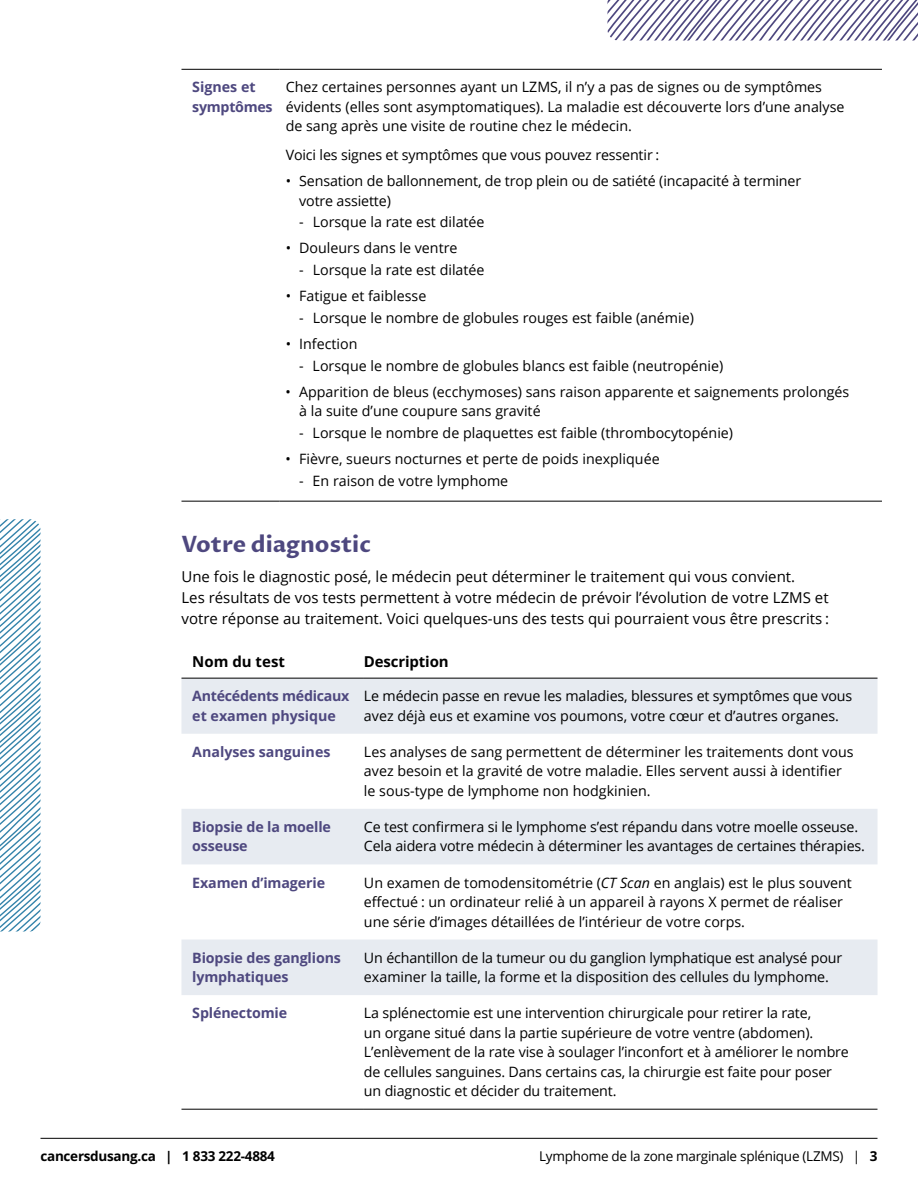
<style>
.page{position:relative;width:918px;height:1188px;background:#fff}
.page>*{position:absolute;margin:0;border:0;box-sizing:border-box;transform-origin:0 0}
.t1{font:700 22.5px "Proza Libre";color:#4e487f}
.t2{font:15px/21px "Open Sans";color:#000}
.t3{font:700 15px "Open Sans";letter-spacing:-.01em;color:#000}
.t4{font:14.25px/19.5px "Open Sans";color:#000}
.t5{font:700 14.25px/19.5px "Open Sans";letter-spacing:-.01em;color:#4e487f}
.t6{font:13.5px "Open Sans";letter-spacing:-.02em;color:#000}
.t7{font:700 13.5px "Open Sans";letter-spacing:-.02em;color:#000}
.s1{font-style:italic}
.s2{font-weight:700}
</style>
<div class="page">
<hr style="left:40px;top:1138px;width:838px;height:1px;background:#000">
<hr style="left:181px;top:501px;width:99px;height:1px;background:#000">
<hr style="left:280px;top:501px;width:602px;height:1px;background:#000">
<hr style="left:181px;top:69px;width:99px;height:1px;background:#000">
<hr style="left:280px;top:69px;width:602px;height:1px;background:#000">
<svg style="left:181px;top:678px;width:697px;height:317px;fill:#e7ebf1"></svg>
<hr style="left:181px;top:678px;width:183px;height:1px;background:#000">
<hr style="left:364px;top:678px;width:513px;height:1px;background:#000">
<hr style="left:181px;top:1109px;width:183px;height:1px;background:#000">
<hr style="left:364px;top:1109px;width:513px;height:1px;background:#000">
<svg style="left:0;top:519px;width:40px;height:413px"></svg>
<svg style="left:608px;top:0;width:310px;height:40px"></svg>
<p class="t5" style="left:192px;top:77px;width:82px">Signes et symptômes</p>
<p class="t4" style="left:286px;top:77px;width:560px">Chez certaines personnes ayant un LZMS, il n’y a pas de signes ou de symptômes évidents (elles sont asymptomatiques). La maladie est découverte lors d’une analyse de sang après une visite de routine chez le médecin.</p>
<p class="t4" style="left:286px;top:145px;width:375px">Voici les signes et symptômes que vous pouvez ressentir :</p>
<p class="t4" style="left:299px;top:171px;width:504px;text-indent:-13px">• Sensation de ballonnement, de trop plein ou de satiété (incapacité à terminer votre assiette)</p>
<p class="t4" style="left:299px;top:212px;width:187px">- Lorsque la rate est dilatée</p>
<p class="t4" style="left:286px;top:238px;width:173px">• Douleurs dans le ventre</p>
<p class="t4" style="left:299px;top:260px;width:187px">- Lorsque la rate est dilatée</p>
<p class="t4" style="left:286px;top:286px;width:142px">• Fatigue et faiblesse</p>
<p class="t4" style="left:299px;top:308px;width:396px">- Lorsque le nombre de globules rouges est faible (anémie)</p>
<p class="t4" style="left:286px;top:334px;width:73px">• Infection</p>
<p class="t4" style="left:299px;top:355px;width:426px">- Lorsque le nombre de globules blancs est faible (neutropénie)</p>
<p class="t4" style="left:299px;top:382px;width:552px;text-indent:-13px">• Apparition de bleus (ecchymoses) sans raison apparente et saignements prolongés à la suite d’une coupure sans gravité</p>
<p class="t4" style="left:299px;top:423px;width:436px">- Lorsque le nombre de plaquettes est faible (thrombocytopénie)</p>
<p class="t4" style="left:286px;top:449px;width:376px">• Fièvre, sueurs nocturnes et perte de poids inexpliquée</p>
<p class="t4" style="left:299px;top:471px;width:211px">- En raison de votre lymphome</p>
<h1 class="t1" style="left:181px;top:530px;width:191px">Votre diagnostic</h1>
<p class="t2" style="left:181px;top:565px;width:649px">Une fois le diagnostic posé, le médecin peut déterminer le traitement qui vous convient.<br>Les résultats de vos tests permettent à votre médecin de prévoir l’évolution de votre LZMS et votre réponse au traitement. Voici quelques-uns des tests qui pourraient vous être prescrits :</p>
<p class="t3" style="left:192px;top:651px;width:94px">Nom du test</p>
<p class="t3" style="left:364px;top:651px;width:86px">Description</p>
<p class="t5" style="left:192px;top:686px;width:159px">Antécédents médicaux et examen physique</p>
<p class="t4" style="left:364px;top:686px;width:490px">Le médecin passe en revue les maladies, blessures et symptômes que vous avez déjà eus et examine vos poumons, votre cœur et d’autres organes.</p>
<p class="t5" style="left:192px;top:742px;width:140px">Analyses sanguines</p>
<p class="t4" style="left:364px;top:742px;width:491px">Les analyses de sang permettent de déterminer les traitements dont vous avez besoin et la gravité de votre maladie. Elles servent aussi à identifier le sous-type de lymphome non hodgkinien.</p>
<p class="t5" style="left:192px;top:817px;width:140px">Biopsie de la moelle osseuse</p>
<p class="t4" style="left:364px;top:817px;width:503px">Ce test confirmera si le lymphome s’est répandu dans votre moelle osseuse.<br>Cela aidera votre médecin à déterminer les avantages de certaines thérapies.</p>
<p class="t5" style="left:192px;top:872px;width:134px">Examen d’imagerie</p>
<p class="t4" style="left:364px;top:872px;width:490px">Un examen de tomodensitométrie (<span class="s1">CT Scan</span> en anglais) est le plus souvent effectué : un ordinateur relié à un appareil à rayons X permet de réaliser une série d’images détaillées de l’intérieur de votre corps.</p>
<p class="t5" style="left:192px;top:947px;width:150px">Biopsie des ganglions lymphatiques</p>
<p class="t4" style="left:364px;top:947px;width:480px">Un échantillon de la tumeur ou du ganglion lymphatique est analysé pour examiner la taille, la forme et la disposition des cellules du lymphome.</p>
<p class="t5" style="left:192px;top:1003px;width:96px">Splénectomie</p>
<p class="t4" style="left:364px;top:1003px;width:486px">La splénectomie est une intervention chirurgicale pour retirer la rate,<br>un organe situé dans la partie supérieure de votre ventre (abdomen).<br>L’enlèvement de la rate vise à soulager l’inconfort et à améliorer le nombre de cellules sanguines. Dans certains cas, la chirurgie est faite pour poser un diagnostic et décider du traitement.</p>
<p class="t7" style="left:40px;top:1147px;width:236px">cancersdusang.ca | 1 833 222-4884</p>
<p class="t6" style="left:539px;top:1147px;width:340px">Lymphome de la zone marginale splénique (LZMS) | <span class="s2">3</span></p>
</div>
